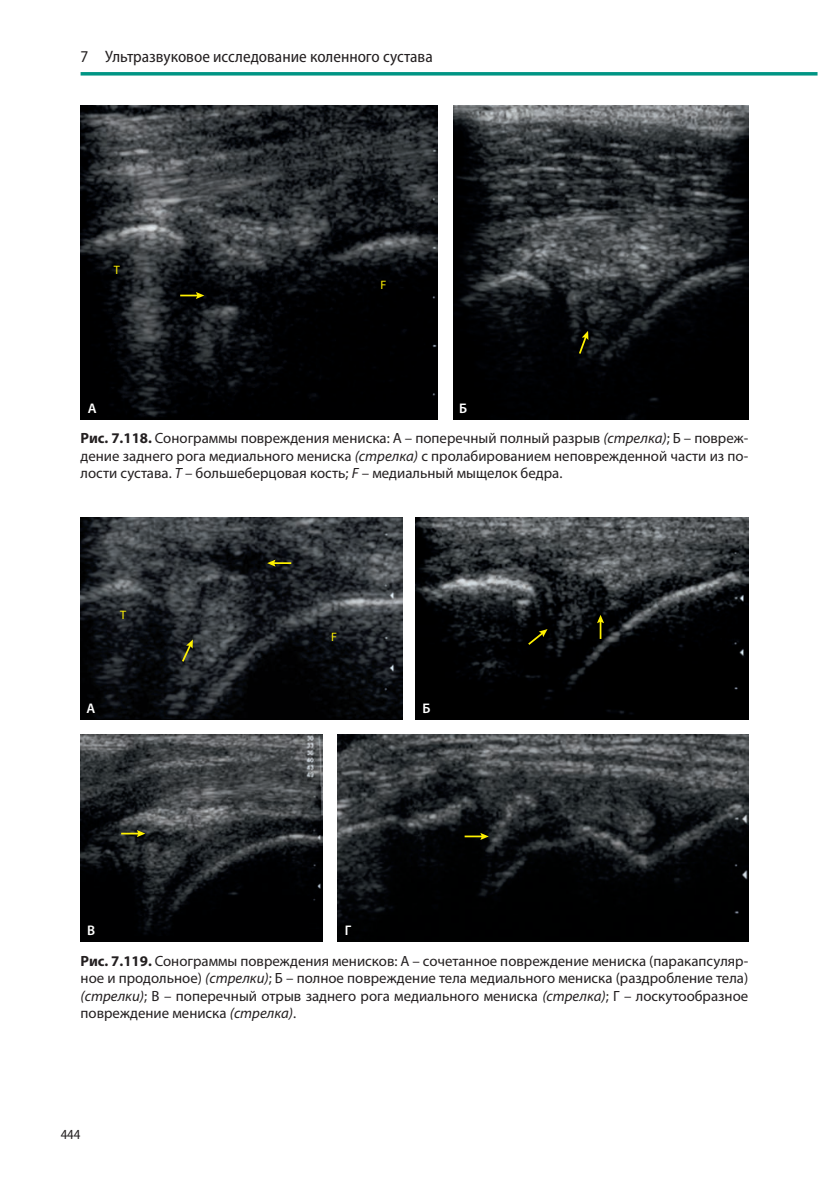
<style>
.page{position:relative;width:819px;height:1191px;background:#fff}
.page>*{position:absolute;margin:0;border:0;box-sizing:border-box;transform-origin:0 0}
.t1{font:semi-condensed 16.62px "Myriad Pro";color:#231f20}
.t2{font:14.88px/17.5px "Myriad Pro";color:#231f20;text-align:justify}
.t3{font:600 14px "Myriad Pro";color:#fff}
.t4{font:semi-condensed 14px "Myriad Pro";color:#231f20}
.t5{font:12.25px "Myriad Pro";color:#fff101}
.s1{font-weight:700}
.s2{font-style:italic}
</style>
<div class="page">
<svg style="left:81px;top:72px;width:736px;height:4px;background:#20a293"></svg>
<img style="left:81px;top:106px;width:356px;height:313px">
<img style="left:453px;top:106px;width:295px;height:313px">
<svg style="left:180px;top:292px;width:24px;height:7px"></svg>
<svg style="left:577px;top:331px;width:11px;height:25px"></svg>
<img style="left:81px;top:517px;width:321px;height:203px">
<img style="left:416px;top:517px;width:332px;height:203px">
<img style="left:81px;top:735px;width:241px;height:206px">
<img style="left:338px;top:735px;width:410px;height:206px">
<svg style="left:597px;top:615px;width:7px;height:24px"></svg>
<svg style="left:267px;top:559px;width:24px;height:7px"></svg>
<svg style="left:121px;top:830px;width:24px;height:7px"></svg>
<svg style="left:464px;top:833px;width:24px;height:7px"></svg>
<svg style="left:180px;top:639px;width:13px;height:24px"></svg>
<svg style="left:526px;top:629px;width:21px;height:17px"></svg>
<p class="t1" style="left:81px;top:47px;width:353px">7 Ультразвуковое исследование коленного сустава</p>
<p class="t5" style="left:114px;top:263px;width:8px">Т</p>
<p class="t5" style="left:380px;top:277px;width:7px">F</p>
<p class="t3" style="left:88px;top:400px;width:10px">А</p>
<p class="t3" style="left:459px;top:400px;width:10px">Б</p>
<p class="t2" style="left:81px;top:429px;width:669px"><span class="s1">Рис. 7.118.</span> Сонограммы повреждения мениска: А – поперечный полный разрыв <span class="s2">(стрелка)</span>; Б – повреж&shy;дение заднего рога медиального мениска <span class="s2">(стрелка)</span> с пролабированием неповрежденной части из по&shy;лости сустава. <span class="s2">Т</span> – большеберцовая кость; <span class="s2">F</span> – медиальный мыщелок бедра.</p>
<p class="t5" style="left:120px;top:607px;width:8px">Т</p>
<p class="t5" style="left:331px;top:630px;width:7px">F</p>
<p class="t3" style="left:87px;top:700px;width:10px">А</p>
<p class="t3" style="left:422px;top:700px;width:10px">Б</p>
<p class="t3" style="left:87px;top:921px;width:10px">В</p>
<p class="t3" style="left:345px;top:921px;width:8px">Г</p>
<p class="t2" style="left:81px;top:952px;width:669px"><span class="s1">Рис. 7.119.</span> Сонограммы повреждения менисков: А – сочетанное повреждение мениска (паракапсуляр&shy;ное и продольное) <span class="s2">(стрелки)</span>; Б – полное повреждение тела медиального мениска (раздробление тела) <span class="s2">(стрелки)</span>; В – поперечный отрыв заднего рога медиального мениска <span class="s2">(стрелка)</span>; Г – лоскутообразное повреждение мениска <span class="s2">(стрелка)</span>.</p>
<p class="t4" style="left:61px;top:1125px;width:21px">444</p>
</div>
